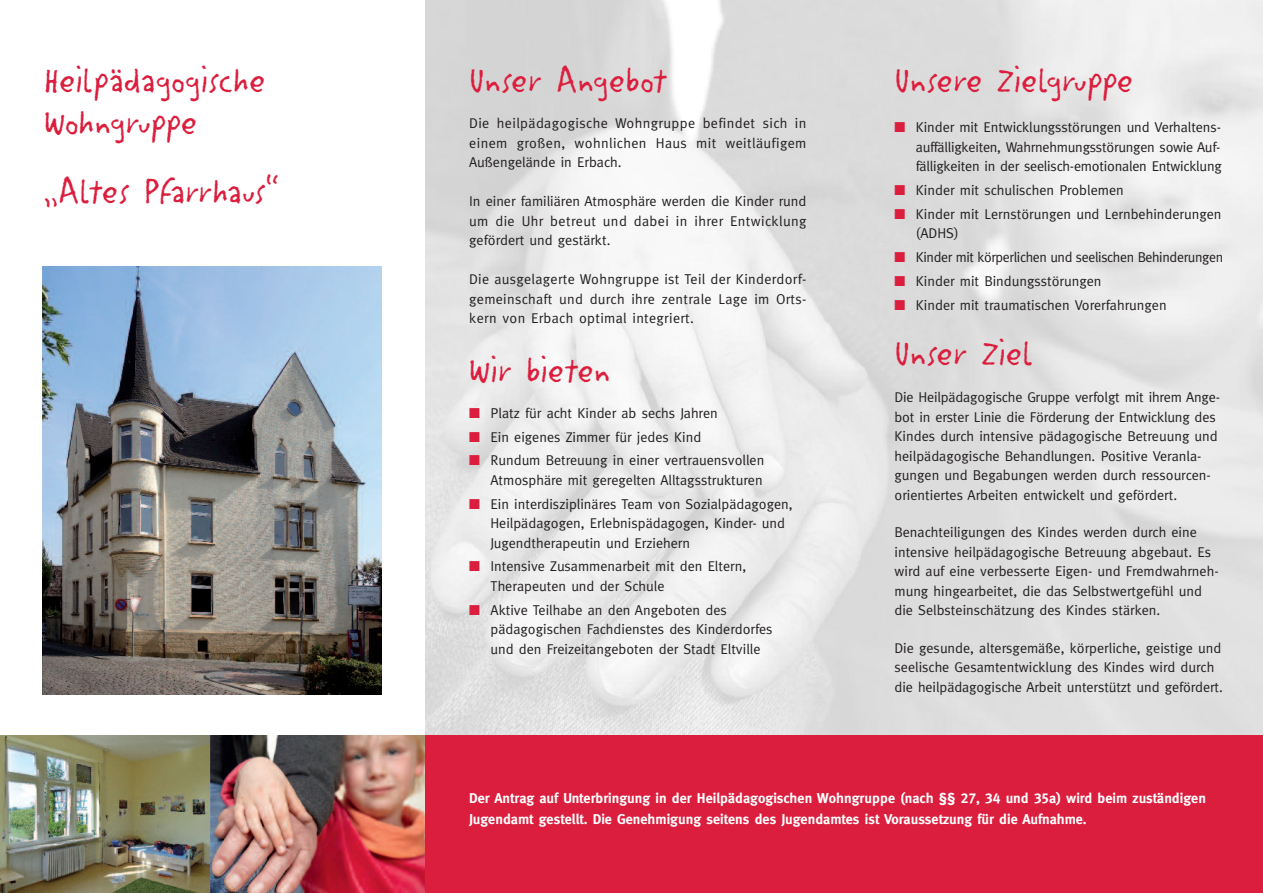
<style>
.page{position:relative;width:1263px;height:893px;background:#fff}
.page>*{position:absolute;margin:0;border:0;box-sizing:border-box;transform-origin:0 0}
.t1{font:39px/42px "Litterbox ICG";color:#db1e3d}
.t2{font:39px "Litterbox ICG";letter-spacing:-.03em;color:#db1e3d}
.t3{font:39px "Litterbox ICG";letter-spacing:-.025em;color:#db1e3d}
.t4{font:14.25px/19.5px "Meta";color:#231f20}
.t5{font:700 14.25px/21px "Meta";color:#fff}
.t6{font:14.25px "Meta";letter-spacing:-.025em;color:#231f20}
.s1{color:#db1e3d}
.s2{font-family:"Meta Bold Caps";font-weight:400}
</style>
<div class="page">
<img style="left:0;top:736px;width:211px;height:157px">
<img style="left:211px;top:736px;width:214px;height:157px">
<img style="left:425px;top:0;width:838px;height:736px">
<div style="left:425px;top:736px;width:838px;height:157px;background:#db1e3d"></div>
<img style="left:43px;top:266px;width:339px;height:428px">
<h1 class="t1" style="left:44px;top:62px;width:223px">Heilpädagogische<br>Wohngruppe</h1>
<h1 class="t2" style="left:44px;top:180px;width:236px">„Altes Pfarrhaus“</h1>
<h1 class="t1" style="left:469px;top:62px;width:201px">Unser Angebot</h1>
<p class="t4" style="left:469px;top:114px;width:339px;text-align:justify">Die heilpädagogische Wohngruppe befindet sich in einem großen, wohnlichen Haus mit weitläufigem Außengelände in Erbach.</p>
<p class="t4" style="left:469px;top:192px;width:339px;text-align:justify">In einer familiären Atmosphäre werden die Kinder rund um die Uhr betreut und dabei in ihrer Entwicklung gefördert und gestärkt.</p>
<p class="t4" style="left:469px;top:270px;width:339px;text-align:justify">Die ausgelagerte Wohngruppe ist Teil der Kinderdorf&shy;gemeinschaft und durch ihre zentrale Lage im Orts&shy;kern von Erbach optimal integriert.</p>
<h1 class="t1" style="left:469px;top:352px;width:143px">Wir bieten</h1>
<p class="t4" style="left:469px;top:403px;width:250px"><span class="s1">■</span> Platz für acht Kinder ab sechs Jahren</p>
<p class="t4" style="left:469px;top:427px;width:234px"><span class="s1">■</span> Ein eigenes Zimmer für jedes Kind</p>
<p class="t4" style="left:469px;top:451px;width:297px;text-align:right"><span class="s1">■</span> Rundum Betreuung in einer vertrauensvollen<br>Atmosphäre mit geregelten Alltagsstrukturen</p>
<p class="t4" style="left:490px;top:494px;width:304px;text-indent:-21px"><span class="s1">■</span> Ein interdisziplinäres Team von Sozialpädagogen,<br>Heilpädagogen, Erlebnispädagogen, Kinder- und<br>Jugendtherapeutin und Erziehern</p>
<p class="t4" style="left:490px;top:557px;width:257px;text-indent:-21px"><span class="s1">■</span> Intensive Zusammenarbeit mit den Eltern,<br>Therapeuten und der Schule</p>
<p class="t4" style="left:490px;top:600px;width:284px;text-indent:-21px"><span class="s1">■</span> Aktive Teilhabe an den Angeboten des pädagogischen Fachdienstes des Kinderdorfes und den Freizeitangeboten der Stadt Eltville</p>
<h1 class="t3" style="left:894px;top:69px;width:241px">Unsere Zielgruppe</h1>
<p class="t4" style="left:916px;top:118px;width:307px;text-align:justify;text-indent:-21px"><span class="s1">■</span> Kinder mit Entwicklungsstörungen und Verhaltens&shy;auffälligkeiten, Wahrnehmungsstörungen sowie Auf&shy;fälligkeiten in der seelisch-emotionalen Entwicklung</p>
<p class="t4" style="left:894px;top:181px;width:231px"><span class="s1">■</span> Kinder mit schulischen Problemen</p>
<p class="t4" style="left:916px;top:204px;width:307px;text-indent:-21px"><span class="s1">■</span> Kinder mit Lernstörungen und Lernbehinderungen (ADHS)</p>
<p class="t6" style="left:894px;top:249px;width:330px"><span class="s1">■</span> Kinder mit körperlichen und seelischen Behinderungen</p>
<p class="t4" style="left:894px;top:271px;width:208px"><span class="s1">■</span> Kinder mit Bindungsstörungen</p>
<p class="t4" style="left:894px;top:295px;width:274px"><span class="s1">■</span> Kinder mit traumatischen Vorerfahrungen</p>
<h1 class="t1" style="left:894px;top:335px;width:140px">Unser Ziel</h1>
<p class="t4" style="left:894px;top:387px;width:327px">Die Heilpädagogische Gruppe verfolgt mit ihrem Ange&shy;bot in erster Linie die Förderung der Entwicklung des Kindes durch intensive pädagogische Betreuung und heilpädagogische Behandlungen. Positive Veranla&shy;gungen und Begabungen werden durch ressourcen&shy;orientiertes Arbeiten entwickelt und gefördert.</p>
<p class="t4" style="left:894px;top:522px;width:326px">Benachteiligungen des Kindes werden durch eine intensive heilpädagogische Betreuung abgebaut. Es wird auf eine verbesserte Eigen- und Fremdwahrneh&shy;mung hingearbeitet, die das Selbstwertgefühl und die Selbsteinschätzung des Kindes stärken.</p>
<p class="t4" style="left:894px;top:638px;width:330px">Die gesunde, altersgemäße, körperliche, geistige und seelische Gesamtentwicklung des Kindes wird durch die heilpädagogische Arbeit unterstützt und gefördert.</p>
<p class="t5" style="left:469px;top:787px;width:738px">Der Antrag auf Unterbringung in der Heilpädagogischen Wohngruppe (nach §§ <span class="s2">27, 34</span> und <span class="s2">35</span>a) wird beim zuständigen<br>Jugendamt gestellt. Die Genehmigung seitens des Jugendamtes ist Voraussetzung für die Aufnahme.</p>
</div>
